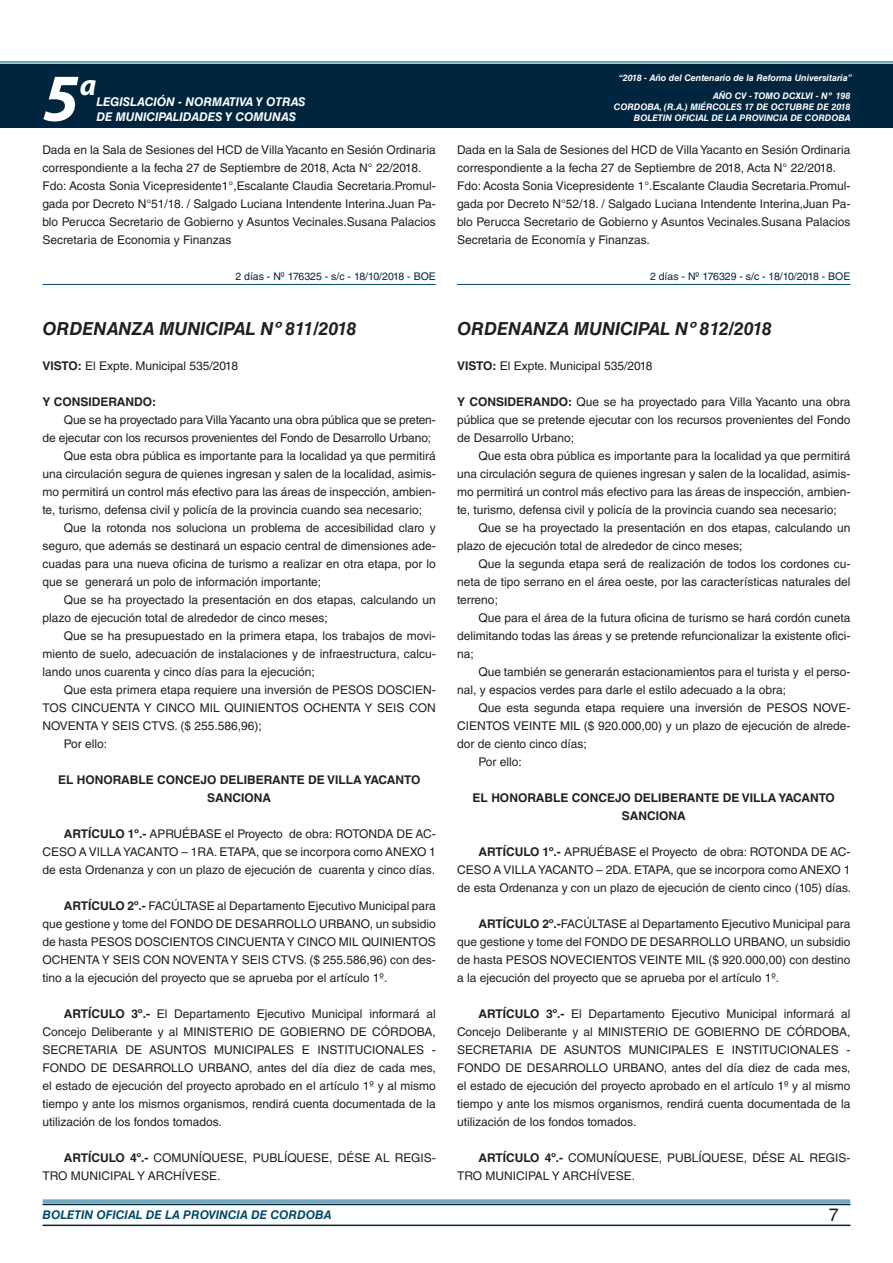
<style>
.page{position:relative;width:893px;height:1263px;background:#fff}
.page>*{position:absolute;margin:0;border:0;box-sizing:border-box;transform-origin:0 0}
.t1{font:italic 700 67.5px "Myriad Pro";color:#fff}
.t2{font:italic 700 30px "Myriad Pro";color:#fff}
.NOMBRE_DE_MINISTERIO{font:italic 700 18px "Helvetica LT Std";color:#231f20}
.t3{font:18px "Helvetica LT Std";color:#231f20}
.TEXTO_BASE{font:12px/18px "Helvetica LT Std";color:#231f20;text-align:justify}
.RESUELVE{font:700 12px/18px "Helvetica LT Std";color:#231f20;text-align:center}
.t4{font:italic 700 12px "Helvetica LT Std";color:#fff}
.t5{font:italic 700 12px "Helvetica LT Std";color:#004b6c}
.TEXTO_BASE-2{font:700 12px "Helvetica LT Std";color:#231f20}
.FECHA_DE_VENCIMIENTO{font:10.5px "Helvetica LT Std";color:#00263f}
.t6{font:italic 700 9px/10.8px "Helvetica LT Std";color:#fff;text-align:right}
.s1{font-weight:700}
</style>
<div class="page">
<div style="left:0;top:61px;width:893px;height:6px;background:#fff;opacity:.75"></div>
<div style="left:0;top:64px;width:893px;height:64px;background:#00263f"></div>
<hr style="left:43px;top:1224px;width:807px;height:2px;background:#00263f">
<div style="left:42px;top:1198px;width:809px;height:8px;background:#fff;opacity:.75"></div>
<hr style="left:43px;top:284px;width:393px;height:1px;background:#004b6c">
<hr style="left:457px;top:284px;width:393px;height:1px;background:#004b6c">
<h1 class="t1" style="left:43px;top:54px;width:38px">5</h1>
<h2 class="t2" style="left:80px;top:66px;width:18px">a</h2>
<p class="t4" style="left:96px;top:95px;width:211px">LEGISLACIÓN - NORMATIVA Y OTRAS</p>
<p class="t4" style="left:96px;top:109px;width:201px">DE MUNICIPALIDADES Y COMUNAS</p>
<p class="TEXTO_BASE" style="left:43px;top:141px;width:395px">Dada en la Sala de Sesiones del HCD de Villa Yacanto en Sesión Ordinaria correspondiente a la fecha 27 de Septiembre de 2018, Acta N° 22/2018.</p>
<p class="TEXTO_BASE" style="left:43px;top:177px;width:395px">Fdo: Acosta Sonia Vicepresidente1°,Escalante Claudia Secretaria.Promul&shy;gada por Decreto N°51/18. / Salgado Luciana Intendente Interina.Juan Pa&shy;blo Perucca Secretario de Gobierno y Asuntos Vecinales.Susana Palacios Secretaria de Economia y Finanzas</p>
<p class="FECHA_DE_VENCIMIENTO" style="left:235px;top:270px;width:202px">2 días - Nº 176325 - s/c - 18/10/2018 - BOE</p>
<p class="NOMBRE_DE_MINISTERIO" style="left:43px;top:318px;width:315px">ORDENANZA MUNICIPAL Nº 811/2018</p>
<p class="TEXTO_BASE" style="left:43px;top:357px;width:197px"><span class="s1">VISTO:</span> El Expte. Municipal 535/2018</p>
<p class="TEXTO_BASE-2" style="left:43px;top:394px;width:115px">Y CONSIDERANDO:</p>
<p class="TEXTO_BASE" style="left:43px;top:411px;width:395px;text-indent:21px">Que se ha proyectado para Villa Yacanto una obra pública que se preten&shy;de ejecutar con los recursos provenientes del Fondo de Desarrollo Urbano;</p>
<p class="TEXTO_BASE" style="left:43px;top:447px;width:395px;text-indent:21px">Que esta obra pública es importante para la localidad ya que permitirá una circulación segura de quienes ingresan y salen de la localidad, asimis&shy;mo permitirá un control más efectivo para las áreas de inspección, ambien&shy;te, turismo, defensa civil y policía de la provincia cuando sea necesario;</p>
<p class="TEXTO_BASE" style="left:43px;top:519px;width:395px;text-indent:21px">Que la rotonda nos soluciona un problema de accesibilidad claro y seguro, que además se destinará un espacio central de dimensiones ade&shy;cuadas para una nueva oficina de turismo a realizar en otra etapa, por lo que se generará un polo de información importante;</p>
<p class="TEXTO_BASE" style="left:43px;top:591px;width:395px;text-indent:21px">Que se ha proyectado la presentación en dos etapas, calculando un plazo de ejecución total de alrededor de cinco meses;</p>
<p class="TEXTO_BASE" style="left:43px;top:627px;width:395px;text-indent:21px">Que se ha presupuestado en la primera etapa, los trabajos de movi&shy;miento de suelo, adecuación de instalaciones y de infraestructura, calcu&shy;lando unos cuarenta y cinco días para la ejecución;</p>
<p class="TEXTO_BASE" style="left:43px;top:681px;width:395px;text-indent:21px">Que esta primera etapa requiere una inversión de PESOS DOSCIEN-TOS CINCUENTA Y CINCO MIL QUINIENTOS OCHENTA Y SEIS CON NOVENTA Y SEIS CTVS. ($ 255.586,96);</p>
<p class="TEXTO_BASE" style="left:64px;top:735px;width:45px">Por ello:</p>
<p class="RESUELVE" style="left:58px;top:770px;width:364px">EL HONORABLE CONCEJO DELIBERANTE DE VILLA YACANTO<br>SANCIONA</p>
<p class="TEXTO_BASE" style="left:43px;top:825px;width:395px;text-indent:21px"><span class="s1">ARTÍCULO 1º.-</span> APRUÉBASE el Proyecto de obra: ROTONDA DE AC-CESO A VILLA YACANTO – 1RA. ETAPA, que se incorpora como ANEXO 1 de esta Ordenanza y con un plazo de ejecución de cuarenta y cinco días.</p>
<p class="TEXTO_BASE" style="left:43px;top:897px;width:395px;text-indent:21px"><span class="s1">ARTÍCULO 2º.-</span> FACÚLTASE al Departamento Ejecutivo Municipal para que gestione y tome del FONDO DE DESARROLLO URBANO, un subsidio de hasta PESOS DOSCIENTOS CINCUENTA Y CINCO MIL QUINIENTOS OCHENTA Y SEIS CON NOVENTA Y SEIS CTVS. ($ 255.586,96) con des&shy;tino a la ejecución del proyecto que se aprueba por el artículo 1º.</p>
<p class="TEXTO_BASE" style="left:43px;top:1005px;width:395px;text-indent:21px"><span class="s1">ARTÍCULO 3º.-</span> El Departamento Ejecutivo Municipal informará al Concejo Deliberante y al MINISTERIO DE GOBIERNO DE CÓRDOBA, SECRETARIA DE ASUNTOS MUNICIPALES E INSTITUCIONALES - FONDO DE DESARROLLO URBANO, antes del día diez de cada mes, el estado de ejecución del proyecto aprobado en el artículo 1º y al mismo tiempo y ante los mismos organismos, rendirá cuenta documentada de la utilización de los fondos tomados.</p>
<p class="TEXTO_BASE" style="left:43px;top:1149px;width:395px;text-indent:21px"><span class="s1">ARTÍCULO 4º.-</span> COMUNÍQUESE, PUBLÍQUESE, DÉSE AL REGIS-<br>TRO MUNICIPAL Y ARCHÍVESE.</p>
<p class="t6" style="left:619px;top:72px;width:235px">“2018 - Año del Centenario de la Reforma Universitaria”</p>
<p class="t6" style="left:614px;top:91px;width:238px">AÑO CV - TOMO DCXLVI - Nº 198<br>CORDOBA, (R.A.) MIÉRCOLES 17 DE OCTUBRE DE 2018<br>BOLETIN OFICIAL DE LA PROVINCIA DE CORDOBA</p>
<p class="TEXTO_BASE" style="left:457px;top:141px;width:395px">Dada en la Sala de Sesiones del HCD de Villa Yacanto en Sesión Ordinaria correspondiente a la fecha 27 de Septiembre de 2018, Acta N° 22/2018.</p>
<p class="TEXTO_BASE" style="left:457px;top:177px;width:395px">Fdo: Acosta Sonia Vicepresidente 1°.Escalante Claudia Secretaria.Promul&shy;gada por Decreto N°52/18. / Salgado Luciana Intendente Interina,Juan Pa&shy;blo Perucca Secretario de Gobierno y Asuntos Vecinales.Susana Palacios Secretaria de Economía y Finanzas.</p>
<p class="FECHA_DE_VENCIMIENTO" style="left:650px;top:270px;width:202px">2 días - Nº 176329 - s/c - 18/10/2018 - BOE</p>
<p class="NOMBRE_DE_MINISTERIO" style="left:457px;top:318px;width:316px">ORDENANZA MUNICIPAL Nº 812/2018</p>
<p class="TEXTO_BASE" style="left:457px;top:357px;width:197px"><span class="s1">VISTO:</span> El Expte. Municipal 535/2018</p>
<p class="TEXTO_BASE" style="left:457px;top:393px;width:395px"><span class="s1">Y CONSIDERANDO:</span> Que se ha proyectado para Villa Yacanto una obra pública que se pretende ejecutar con los recursos provenientes del Fondo de Desarrollo Urbano;</p>
<p class="TEXTO_BASE" style="left:457px;top:447px;width:395px;text-indent:21px">Que esta obra pública es importante para la localidad ya que permitirá una circulación segura de quienes ingresan y salen de la localidad, asimis&shy;mo permitirá un control más efectivo para las áreas de inspección, ambien&shy;te, turismo, defensa civil y policía de la provincia cuando sea necesario;</p>
<p class="TEXTO_BASE" style="left:457px;top:519px;width:395px;text-indent:21px">Que se ha proyectado la presentación en dos etapas, calculando un plazo de ejecución total de alrededor de cinco meses;</p>
<p class="TEXTO_BASE" style="left:457px;top:555px;width:395px;text-indent:21px">Que la segunda etapa será de realización de todos los cordones cu&shy;neta de tipo serrano en el área oeste, por las características naturales del terreno;</p>
<p class="TEXTO_BASE" style="left:457px;top:609px;width:395px;text-indent:21px">Que para el área de la futura oficina de turismo se hará cordón cuneta delimitando todas las áreas y se pretende refuncionalizar la existente ofici&shy;na;</p>
<p class="TEXTO_BASE" style="left:457px;top:663px;width:395px;text-indent:21px">Que también se generarán estacionamientos para el turista y el perso&shy;nal, y espacios verdes para darle el estilo adecuado a la obra;</p>
<p class="TEXTO_BASE" style="left:457px;top:699px;width:395px;text-indent:21px">Que esta segunda etapa requiere una inversión de PESOS NOVE-CIENTOS VEINTE MIL ($ 920.000,00) y un plazo de ejecución de alrede&shy;dor de ciento cinco días;</p>
<p class="TEXTO_BASE" style="left:478px;top:753px;width:45px">Por ello:</p>
<p class="RESUELVE" style="left:473px;top:788px;width:364px">EL HONORABLE CONCEJO DELIBERANTE DE VILLA YACANTO<br>SANCIONA</p>
<p class="TEXTO_BASE" style="left:457px;top:843px;width:396px;text-indent:21px"><span class="s1">ARTÍCULO 1º.-</span> APRUÉBASE el Proyecto de obra: ROTONDA DE AC-CESO A VILLA YACANTO – 2DA. ETAPA, que se incorpora como ANEXO 1 de esta Ordenanza y con un plazo de ejecución de ciento cinco (105) días.</p>
<p class="TEXTO_BASE" style="left:457px;top:915px;width:395px;text-indent:21px"><span class="s1">ARTÍCULO 2º.-</span>FACÚLTASE al Departamento Ejecutivo Municipal para que gestione y tome del FONDO DE DESARROLLO URBANO, un subsidio de hasta PESOS NOVECIENTOS VEINTE MIL ($ 920.000,00) con destino a la ejecución del proyecto que se aprueba por el artículo 1º.</p>
<p class="TEXTO_BASE" style="left:457px;top:1005px;width:395px;text-indent:21px"><span class="s1">ARTÍCULO 3º.-</span> El Departamento Ejecutivo Municipal informará al Concejo Deliberante y al MINISTERIO DE GOBIERNO DE CÓRDOBA, SECRETARIA DE ASUNTOS MUNICIPALES E INSTITUCIONALES - FONDO DE DESARROLLO URBANO, antes del día diez de cada mes, el estado de ejecución del proyecto aprobado en el artículo 1º y al mismo tiempo y ante los mismos organismos, rendirá cuenta documentada de la utilización de los fondos tomados.</p>
<p class="TEXTO_BASE" style="left:457px;top:1149px;width:395px;text-indent:21px"><span class="s1">ARTÍCULO 4º.-</span> COMUNÍQUESE, PUBLÍQUESE, DÉSE AL REGIS-<br>TRO MUNICIPAL Y ARCHÍVESE.</p>
<p class="t5" style="left:43px;top:1208px;width:290px">BOLETIN OFICIAL DE LA PROVINCIA DE CORDOBA</p>
<h3 class="t3" style="left:829px;top:1204px;width:12px">7</h3>
</div>
